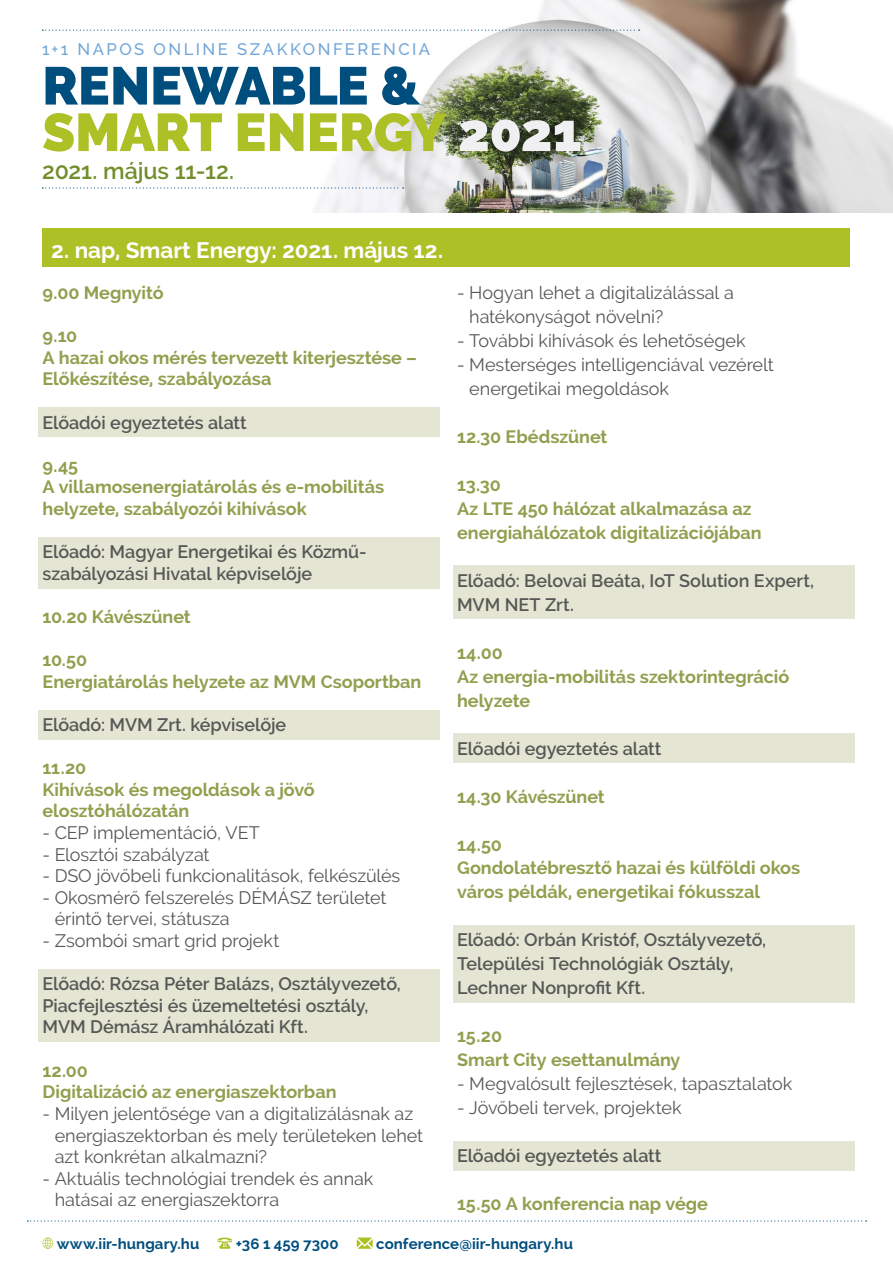
<style>
.page{position:relative;width:893px;height:1263px;background:#fff}
.page>*{position:absolute;margin:0;border:0;box-sizing:border-box;transform-origin:0 0}
.t1{font:900 53.1px/46.5px "Raleway";letter-spacing:-.005em;color:#adc127}
.t2{font:600 23.25px "Raleway";letter-spacing:-.005em;color:#728e2b}
.t3{font:700 22.5px "Raleway";color:#fff}
.t4{font:700 18px/21.6px "Raleway";color:#90a04e}
.t5{font:18px/21.6px "Raleway";letter-spacing:-.005em;color:#575756}
.t6{font:600 18px/21.6px "Raleway";letter-spacing:-.005em;color:#575756}
.t7{font:500 16.65px "Raleway";letter-spacing:.145em;color:#71a6d8}
.t8{font:700 15px "Raleway";letter-spacing:.005em;color:#004e7d}
.s1{color:#004e7d}
.s2{color:#f0f0f2}
</style>
<div class="page">
<div style="left:38px;top:407px;width:402px;height:30px;background:#e4e6d3"></div>
<div style="left:38px;top:537px;width:402px;height:51px;background:#e4e6d3"></div>
<div style="left:38px;top:710px;width:402px;height:29px;background:#e4e6d3"></div>
<div style="left:38px;top:969px;width:402px;height:73px;background:#e4e6d3"></div>
<div style="left:453px;top:566px;width:402px;height:53px;background:#e4e6d3"></div>
<div style="left:453px;top:733px;width:402px;height:30px;background:#e4e6d3"></div>
<div style="left:453px;top:925px;width:402px;height:78px;background:#e4e6d3"></div>
<div style="left:453px;top:1141px;width:402px;height:30px;background:#e4e6d3"></div>
<img style="left:136px;top:0;width:757px;height:213px">
<svg style="left:42px;top:187px;width:362px;height:1px"></svg>
<svg style="left:42px;top:30px;width:598px;height:1px"></svg>
<div style="left:43px;top:228px;width:807px;height:38px;background:#adc127"></div>
<svg style="left:27px;top:1220px;width:840px;height:1px"></svg>
<svg style="left:43px;top:1237px;width:10px;height:12px"></svg>
<svg style="left:217px;top:1237px;width:15px;height:12px"></svg>
<svg style="left:357px;top:1237px;width:16px;height:12px"></svg>
<p class="t7" style="left:42px;top:39px;width:389px">1+1 NAPOS ONLINE SZAKKONFERENCIA</p>
<h1 class="t1" style="left:42px;top:63px;width:541px"><span class="s1">RENEWABLE &amp;<br></span>SMART ENERGY <span class="s2">2021</span></h1>
<p class="t2" style="left:42px;top:157px;width:193px">2021. május 11-12.</p>
<p class="t3" style="left:51px;top:237px;width:393px">2. nap, Smart Energy: 2021. május 12.</p>
<p class="t4" style="left:43px;top:282px;width:123px">9.00 Megnyitó</p>
<p class="t4" style="left:43px;top:325px;width:376px">9.10<br>A hazai okos mérés tervezett kiterjesztése –<br>Előkészítése, szabályozása</p>
<p class="t6" style="left:43px;top:411px;width:206px">Előadói egyeztetés alatt</p>
<p class="t4" style="left:43px;top:455px;width:343px">9.45<br>A villamosenergiatárolás és e-mobilitás helyzete, szabályozói kihívások</p>
<p class="t6" style="left:43px;top:541px;width:326px">Előadó: Magyar Energetikai és Közmű&shy;szabályozási Hivatal képviselője</p>
<p class="t4" style="left:43px;top:606px;width:150px">10.20 Kávészünet</p>
<p class="t4" style="left:43px;top:649px;width:380px">10.50<br>Energiatárolás helyzete az MVM Csoportban</p>
<p class="t6" style="left:43px;top:714px;width:245px">Előadó: MVM Zrt. képviselője</p>
<p class="t4" style="left:43px;top:757px;width:274px">11.20<br>Kihívások és megoldások a jövő elosztóhálózatán</p>
<p class="t5" style="left:43px;top:822px;width:219px">- CEP implementáció, VET</p>
<p class="t5" style="left:43px;top:843px;width:169px">- Elosztói szabályzat</p>
<p class="t5" style="left:43px;top:865px;width:359px">- DSO jövőbeli funkcionalitások, felkészülés</p>
<p class="t5" style="left:55px;top:887px;width:333px;text-indent:-12px">- Okosmérő felszerelés DÉMÁSZ területet érintő tervei, státusza</p>
<p class="t5" style="left:43px;top:930px;width:238px">- Zsombói smart grid projekt</p>
<p class="t6" style="left:43px;top:973px;width:360px">Előadó: Rózsa Péter Balázs, Osztályvezető,<br>Piacfejlesztési és üzemeltetési osztály,<br>MVM Démász Áramhálózati Kft.</p>
<p class="t4" style="left:43px;top:1060px;width:295px">12.00<br>Digitalizáció az energiaszektorban</p>
<p class="t5" style="left:55px;top:1103px;width:370px;text-indent:-12px">- Milyen jelentősége van a digitalizálásnak az energiaszektorban és mely területeken lehet azt konkrétan alkalmazni?</p>
<p class="t5" style="left:55px;top:1167px;width:320px;text-indent:-12px">- Aktuális technológiai trendek és annak hatásai az energiaszektorra</p>
<p class="t5" style="left:469px;top:281px;width:266px;line-height:24px;text-indent:-12px">- Hogyan lehet a digitalizálással a hatékonyságot növelni?</p>
<p class="t5" style="left:457px;top:330px;width:290px">- További kihívások és lehetőségek</p>
<p class="t5" style="left:469px;top:352px;width:306px;line-height:24px;text-indent:-12px">- Mesterséges intelligenciával vezérelt energetikai megoldások</p>
<p class="t4" style="left:457px;top:426px;width:152px">12.30 Ebédszünet</p>
<p class="t4" style="left:457px;top:473px;width:306px;line-height:24px">13.30<br>Az LTE 450 hálózat alkalmazása az energiahálózatok digitalizációjában</p>
<p class="t6" style="left:457px;top:568px;width:359px;line-height:24px">Előadó: Belovai Beáta, IoT Solution Expert,<br>MVM NET Zrt.</p>
<p class="t4" style="left:457px;top:640px;width:334px;line-height:24px">14.00<br>Az energia-mobilitás szektorintegráció helyzete</p>
<p class="t6" style="left:457px;top:737px;width:206px">Előadói egyeztetés alatt</p>
<p class="t4" style="left:457px;top:785px;width:149px">14.30 Kávészünet</p>
<p class="t4" style="left:457px;top:832px;width:345px;line-height:24px">14.50<br>Gondolatébresztő hazai és külföldi okos város példák, energetikai fókusszal</p>
<p class="t6" style="left:457px;top:928px;width:310px;line-height:24px">Előadó: Orbán Kristóf, Osztályvezető,<br>Települési Technológiák Osztály,<br>Lechner Nonprofit Kft.</p>
<p class="t4" style="left:457px;top:1024px;width:225px;line-height:24px">15.20<br>Smart City esettanulmány</p>
<p class="t5" style="left:457px;top:1073px;width:337px">- Megvalósult fejlesztések, tapasztalatok</p>
<p class="t5" style="left:457px;top:1097px;width:226px">- Jövőbeli tervek, projektek</p>
<p class="t6" style="left:457px;top:1145px;width:206px">Előadói egyeztetés alatt</p>
<p class="t4" style="left:457px;top:1193px;width:252px">15.50 A konferencia nap vége</p>
<p class="t8" style="left:57px;top:1235px;width:144px">www.iir-hungary.hu</p>
<p class="t8" style="left:236px;top:1235px;width:105px">+36 1 459 7300</p>
<p class="t8" style="left:376px;top:1235px;width:198px">conference@iir-hungary.hu</p>
</div>
